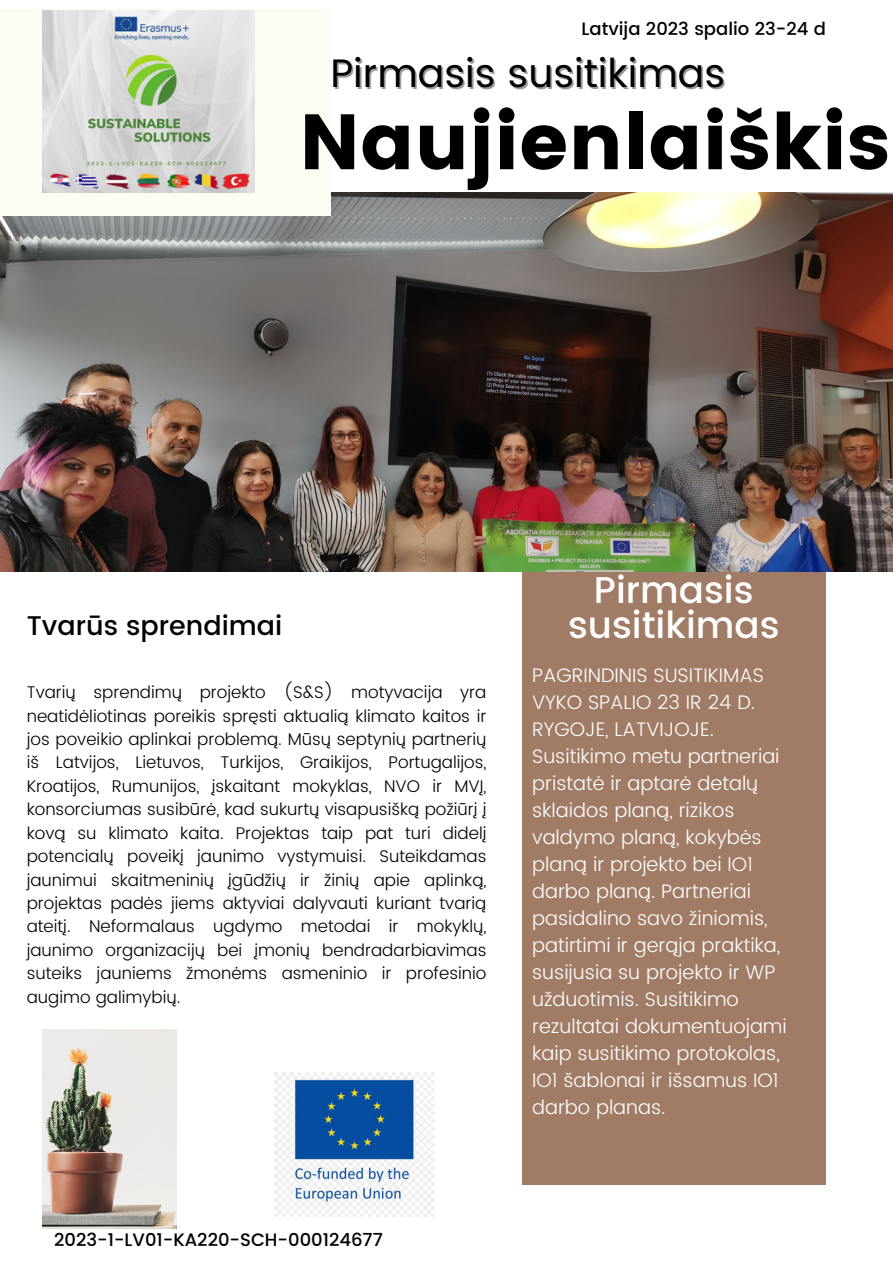
<style>
.page{position:relative;width:893px;height:1264px;background:#fff}
.page>*{position:absolute;margin:0;border:0;box-sizing:border-box;transform-origin:0 0}
.t1{font:78px "Poppins";color:#000}
.t2{font:39.6px "Poppins";color:#000}
.t3{font:500 37.2px "Poppins";color:#fff}
.t4{font:500 27px "Poppins";color:#000}
.t5{font:300 19.5px/27px "Poppins";color:#fff}
.t6{font:500 18px "Poppins";color:#000}
.t7{font:300 16.95px/23.4px "Poppins";color:#000;text-align:justify}
</style>
<div class="page">
<img style="left:0;top:193px;width:892px;height:379px">
<img style="left:42px;top:1029px;width:134px;height:198px">
<div style="left:0;top:9px;width:331px;height:207px;background:#fbfdf2"></div>
<div style="left:522px;top:572px;width:303px;height:612px;background:#a07b66"></div>
<img style="left:42px;top:11px;width:213px;height:181px">
<img style="left:274px;top:1072px;width:160px;height:144px">
<p class="t6" style="left:581px;top:19px;width:246px">Latvija 2023 spalio 23-24 d</p>
<p class="t2" style="left:330px;top:50px;width:396px">Pirmasis susitikimas</p>
<p class="t1" style="left:299px;top:97px;width:592px">Naujienlaiškis</p>
<p class="t3" style="left:594px;top:568px;width:161px">Pirmasis</p>
<p class="t4" style="left:27px;top:610px;width:257px">Tvarūs sprendimai</p>
<p class="t3" style="left:568px;top:603px;width:213px">susitikimas</p>
<p class="t7" style="left:27px;top:680px;width:461px">Tvarių sprendimų projekto (S&amp;S) motyvacija yra neatidėliotinas poreikis spręsti aktualią klimato kaitos ir jos poveikio aplinkai problemą. Mūsų septynių partnerių iš Latvijos, Lietuvos, Turkijos, Graikijos, Portugalijos, Kroatijos, Rumunijos, įskaitant mokyklas, NVO ir MVĮ, konsorciumas susibūrė, kad sukurtų visapusišką požiūrį į kovą su klimato kaita. Projektas taip pat turi didelį potencialų poveikį jaunimo vystymuisi. Suteikdamas jaunimui skaitmeninių įgūdžių ir žinių apie aplinką, projektas padės jiems aktyviai dalyvauti kuriant tvarią ateitį. Neformalaus ugdymo metodai ir mokyklų, jaunimo organizacijų bei įmonių bendradarbiavimas suteiks jauniems žmonėms asmeninio ir profesinio augimo galimybių.</p>
<p class="t6" style="left:54px;top:1229px;width:330px">2023-1-LV01-KA220-SCH-000124677</p>
<p class="t5" style="left:532px;top:661px;width:256px">PAGRINDINIS SUSITIKIMAS<br>VYKO SPALIO 23 IR 24 D.<br>RYGOJE, LATVIJOJE.<br>Susitikimo metu partneriai pristatė ir aptarė detalų sklaidos planą, rizikos valdymo planą, kokybės planą ir projekto bei IO1 darbo planą. Partneriai pasidalino savo žiniomis, patirtimi ir gerąja praktika, susijusia su projekto ir WP užduotimis. Susitikimo rezultatai dokumentuojami kaip susitikimo protokolas,<br>IO1 šablonai ir išsamus IO1 darbo planas.</p>
</div>
